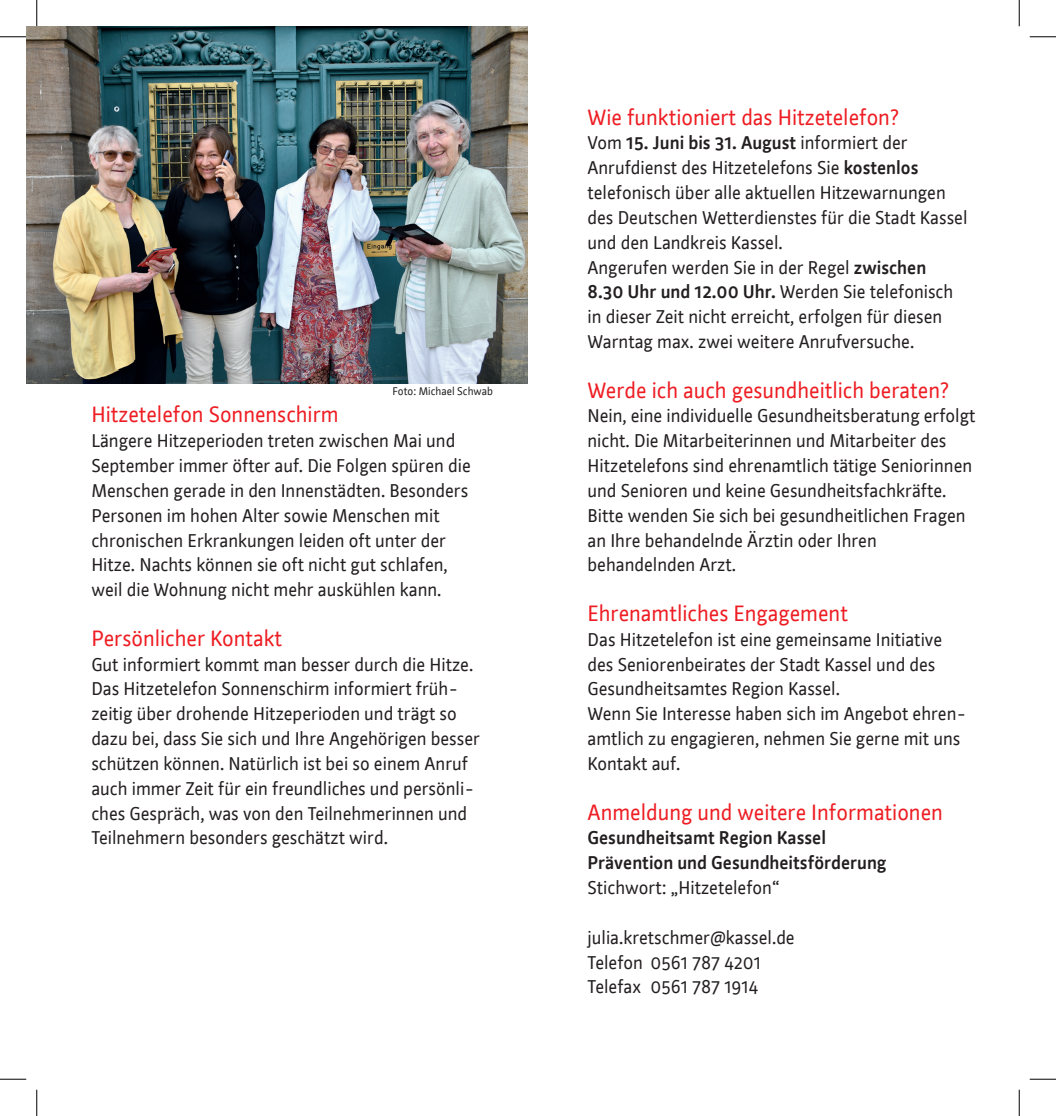
<style>
.page{position:relative;width:1056px;height:1116px;background:#fff}
.page>*{position:absolute;margin:0;border:0;box-sizing:border-box;transform-origin:0 0}
.Text{font:21px "Kassel";color:#ee1d23}
.Text-2{font:17.5px/24.8px "Kassel";color:#231f20}
.Text-3{font:700 17.5px "Kassel";color:#231f20}
.Text-4{font:10.5px "Kassel";color:#231f20}
.s1{font-weight:400}
.s2{font-weight:700}
</style>
<div class="page">
<img style="left:27px;top:27px;width:501px;height:356px">
<svg style="left:0;top:36px;width:26px;height:1px"></svg>
<svg style="left:1029px;top:36px;width:27px;height:1px"></svg>
<svg style="left:0;top:1078px;width:26px;height:1px"></svg>
<svg style="left:1029px;top:1078px;width:27px;height:1px"></svg>
<svg style="left:36px;top:0;width:1px;height:26px"></svg>
<svg style="left:36px;top:1089px;width:1px;height:26px"></svg>
<svg style="left:1019px;top:0;width:1px;height:26px"></svg>
<svg style="left:1019px;top:1089px;width:1px;height:26px"></svg>
<p class="Text-4" style="left:392px;top:384px;width:102px">Foto: Michael Schwab</p>
<p class="Text" style="left:91px;top:400px;width:249px">Hitzetelefon Sonnenschirm</p>
<p class="Text-2" style="left:91px;top:428px;width:381px">Längere Hitzeperioden treten zwischen Mai und September immer öfter auf. Die Folgen spüren die Menschen gerade in den Innenstädten. Besonders Personen im hohen Alter sowie Menschen mit chronischen Erkrankungen leiden oft unter der Hitze. Nachts können sie oft nicht gut schlafen,</p>
<p class="Text-2" style="left:91px;top:577px;width:352px">weil die Wohnung nicht mehr auskühlen kann.</p>
<p class="Text" style="left:91px;top:623px;width:192px">Persönlicher Kontakt</p>
<p class="Text-2" style="left:91px;top:651px;width:390px">Gut informiert kommt man besser durch die Hitze.<br>Das Hitzetelefon Sonnenschirm informiert früh&shy;zeitig über drohende Hitzeperioden und trägt so dazu bei, dass Sie sich und Ihre Angehörigen besser schützen können. Natürlich ist bei so einem Anruf auch immer Zeit für ein freundliches und persönli&shy;ches Gespräch, was von den Teilnehmerinnen und Teilnehmern besonders geschätzt wird.</p>
<p class="Text" style="left:587px;top:103px;width:313px">Wie funktioniert das Hitzetelefon?</p>
<p class="Text-3" style="left:587px;top:131px;width:322px"><span class="s1">Vom</span> 15. Juni bis 31. August <span class="s1">informiert der</span></p>
<p class="Text-2" style="left:587px;top:155px;width:332px">Anrufdienst des Hitzetelefons Sie <span class="s2">kostenlos</span></p>
<p class="Text-2" style="left:587px;top:180px;width:381px">telefonisch über alle aktuellen Hitzewarnungen des Deutschen Wetterdienstes für die Stadt Kassel und den Landkreis Kassel.</p>
<p class="Text-2" style="left:587px;top:254px;width:367px">Angerufen werden Sie in der Regel <span class="s2">zwischen 8.30 Uhr und 12.00 Uhr.</span> Werden Sie telefonisch in dieser Zeit nicht erreicht, erfolgen für diesen Warntag max. zwei weitere Anrufversuche.</p>
<p class="Text" style="left:587px;top:375px;width:363px">Werde ich auch gesundheitlich beraten?</p>
<p class="Text-2" style="left:587px;top:403px;width:389px">Nein, eine individuelle Gesundheitsberatung erfolgt nicht. Die Mitarbeiterinnen und Mitarbeiter des Hitzetelefons sind ehrenamtlich tätige Seniorinnen und Senioren und keine Gesundheitsfachkräfte.<br>Bitte wenden Sie sich bei gesundheitlichen Fragen an Ihre behandelnde Ärztin oder Ihren</p>
<p class="Text-2" style="left:587px;top:552px;width:150px">behandelnden Arzt.</p>
<p class="Text" style="left:587px;top:599px;width:262px">Ehrenamtliches Engagement</p>
<p class="Text-2" style="left:587px;top:626px;width:356px">Das Hitzetelefon ist eine gemeinsame Initiative des Seniorenbeirates der Stadt Kassel und des<br>Gesundheitsamtes Region Kassel.</p>
<p class="Text-2" style="left:587px;top:701px;width:380px">Wenn Sie Interesse haben sich im Angebot ehren&shy;amtlich zu engagieren, nehmen Sie gerne mit uns<br>Kontakt auf.</p>
<p class="Text" style="left:587px;top:797px;width:357px">Anmeldung und weitere Informationen</p>
<p class="Text-3" style="left:587px;top:825px;width:240px">Gesundheitsamt Region Kassel</p>
<p class="Text-3" style="left:587px;top:850px;width:301px">Prävention und Gesundheitsförderung</p>
<p class="Text-2" style="left:587px;top:874px;width:193px">Stichwort: „Hitzetelefon“</p>
<p class="Text-2" style="left:587px;top:924px;width:209px">julia.kretschmer@kassel.de</p>
<p class="Text-2" style="left:587px;top:949px;width:175px">Telefon 0561 787 4201</p>
<p class="Text-2" style="left:587px;top:974px;width:172px">Telefax 0561 787 1914</p>
</div>
